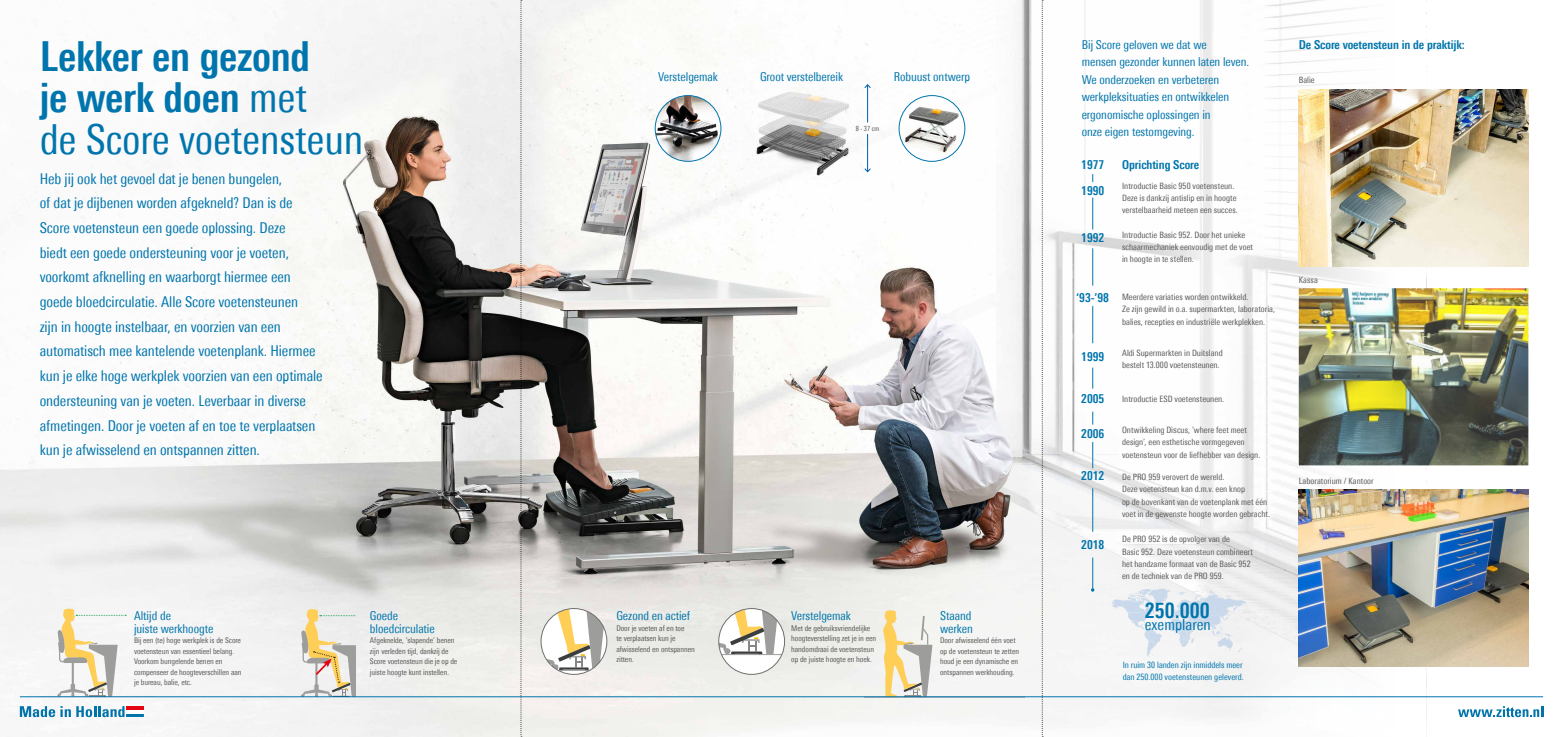
<style>
.page{position:relative;width:1563px;height:737px;background:#fff}
.page>*{position:absolute;margin:0;border:0;box-sizing:border-box;transform-origin:0 0}
.t1{font:700 condensed 41.48px/41.5px "Univers Next Pro";letter-spacing:-.005em;color:#0075ad}
.t2{font:700 condensed 21.09px "Univers Next Pro";color:#0075ad}
.t3{font:condensed 15.49px "Univers Next Pro";color:#0075ad}
.t4{font:condensed 14.88px/24.7px "Univers Next Pro";letter-spacing:-.005em;color:#0075ad}
.t5{font:condensed 12.25px/17.5px "Univers Next Pro";letter-spacing:-.005em;color:#0075ad}
.t6{font:700 condensed 12.25px "Univers Next Pro";letter-spacing:-.005em;color:#0075ad}
.t7{font:condensed 8.75px/12.2px "Univers Next Pro";color:#575756}
.t8{font:condensed 8.75px/12.2px "Univers Next Pro";color:#0075ad}
.t9{font:condensed 7.88px/10.5px "Univers Next Pro";letter-spacing:-.005em;color:#575756}
.t10{font:condensed 7px "Univers Next Pro";color:#575756}
.s1{font-weight:400}
</style>
<div class="page">
<img style="left:0;top:0;width:1297px;height:737px">
<hr style="left:864px;top:697px;width:160px;height:1px;background:#9d9d9c">
<svg style="left:882px;top:610px;width:50px;height:86px"></svg>
<svg style="left:57px;top:608px;width:69px;height:88px"></svg>
<div style="left:719px;top:608px;width:65px;height:66px;background:#fff;border-radius:50%"></div>
<svg style="left:719px;top:608px;width:64px;height:46px"></svg>
<hr style="left:719px;top:654px;width:65px;height:1px;background:#9d9d9c">
<div style="left:718px;top:608px;width:67px;height:66px;border:1px solid #706f6f;border-radius:50%"></div>
<svg style="left:541px;top:608px;width:66px;height:62px"></svg>
<hr style="left:541px;top:670px;width:66px;height:1px;background:#9d9d9c">
<div style="left:541px;top:608px;width:66px;height:66px;border:1px solid #706f6f;border-radius:50%"></div>
<img style="left:899px;top:100px;width:66px;height:55px">
<div style="left:899px;top:95px;width:66px;height:67px;border:1px solid #0075ad;border-radius:50%"></div>
<hr style="left:20px;top:696px;width:1523px;height:1px;background:#0075ad">
<svg style="left:1458px;top:706px;width:85px;height:11px"></svg>
<hr style="left:1092px;top:557px;width:1px;height:33px;background:#0075ad">
<svg style="left:1111px;top:588px;width:136px;height:70px"></svg>
<hr style="left:1092px;top:488px;width:1px;height:43px;background:#0075ad">
<svg style="left:1092px;top:442px;width:1px;height:26px"></svg>
<svg style="left:1092px;top:411px;width:1px;height:13px"></svg>
<svg style="left:1092px;top:368px;width:1px;height:20px"></svg>
<hr style="left:1092px;top:306px;width:1px;height:37px;background:#0075ad">
<hr style="left:1092px;top:248px;width:1px;height:37px;background:#0075ad">
<hr style="left:1092px;top:198px;width:1px;height:31px;background:#0075ad">
<img style="left:655px;top:96px;width:66px;height:65px;border-radius:33px">
<div style="left:655px;top:95px;width:66px;height:67px;border:1px solid #0075ad;border-radius:50%"></div>
<hr style="left:867px;top:85px;width:1px;height:37px;background:#005da9">
<svg style="left:864px;top:84px;width:7px;height:4px"></svg>
<hr style="left:867px;top:134px;width:1px;height:38px;background:#005da9">
<svg style="left:864px;top:168px;width:7px;height:4px"></svg>
<svg style="left:20px;top:706px;width:124px;height:11px"></svg>
<img style="left:742px;top:87px;width:121px;height:92px">
<img style="left:1298px;top:89px;width:230px;height:177px">
<img style="left:1298px;top:489px;width:230px;height:177px">
<img style="left:1298px;top:288px;width:230px;height:177px">
<svg style="left:301px;top:608px;width:55px;height:89px"></svg>
<svg style="left:521px;top:0;width:1px;height:737px"></svg>
<svg style="left:1042px;top:0;width:1px;height:737px"></svg>
<h1 class="t1" style="left:40px;top:35px;width:325px">Lekker en gezond<br>je werk doen <span class="s1">met<br>de Score voetensteun</span></h1>
<p class="t4" style="left:40px;top:166px;width:284px">Heb jij ook het gevoel dat je benen bungelen,<br>of dat je dijbenen worden afgekneld? Dan is de Score voetensteun een goede oplossing. Deze<br>biedt een goede ondersteuning voor je voeten, voorkomt afknelling en waarborgt hiermee een goede bloedcirculatie. Alle Score voetensteunen<br>zijn in hoogte instelbaar, en voorzien van een automatisch mee kantelende voetenplank. Hiermee kun je elke hoge werkplek voorzien van een optimale ondersteuning van je voeten. Leverbaar in diverse afmetingen. Door je voeten af en toe te verplaatsen kun je afwisselend en ontspannen zitten.</p>
<h3 class="t5" style="left:134px;top:610px;width:81px;line-height:12.2px">Altijd de<br>juiste werkhoogte</h3>
<p class="t9" style="left:134px;top:635px;width:109px">Bij een (te) hoge werkplek is de Score voetensteun van essentieel belang.<br>Voorkom bungelende benen en compenseer de hoogteverschillen aan je bureau, balie, etc.</p>
<h3 class="t5" style="left:370px;top:610px;width:66px;line-height:12.2px">Goede bloedcirculatie</h3>
<p class="t9" style="left:370px;top:635px;width:89px">Afgeknelde, ‘slapende’ benen zijn verleden tijd, dankzij de<br>Score voetensteun die je op de juiste hoogte kunt instellen.</p>
<h3 class="t5" style="left:658px;top:68px;width:61px">Verstelgemak</h3>
<h3 class="t5" style="left:760px;top:68px;width:84px">Groot verstelbereik</h3>
<h3 class="t5" style="left:894px;top:68px;width:78px">Robuust ontwerp</h3>
<p class="t10" style="left:856px;top:124px;width:25px">8 - 37 cm</p>
<h3 class="t5" style="left:616px;top:607px;width:75px">Gezond en actief</h3>
<p class="t9" style="left:616px;top:623px;width:80px">Door je voeten af en toe<br>te verplaatsen kun je afwisselend en ontspannen zitten.</p>
<h3 class="t5" style="left:791px;top:607px;width:61px">Verstelgemak</h3>
<p class="t9" style="left:791px;top:623px;width:86px">Met de gebruiksvriendelijke hoogteverstelling zet je in een handomdraai de voetensteun op de juiste hoogte en hoek.</p>
<h3 class="t5" style="left:940px;top:610px;width:34px;line-height:12.2px">Staand werken</h3>
<p class="t9" style="left:940px;top:635px;width:81px">Door afwisselend één voet op de voetensteun te zetten houd je een dynamische en ontspannen werkhouding.</p>
<h3 class="t5" style="left:1081px;top:36px;width:169px">Bij Score geloven we dat we<br>mensen gezonder kunnen laten leven.<br>We onderzoeken en verbeteren werkpleksituaties en ontwikkelen ergonomische oplossingen in<br>onze eigen testomgeving.</h3>
<h3 class="t6" style="left:1081px;top:157px;width:24px">1977</h3>
<p class="t7" style="left:1122px;top:179px;width:117px">Introductie Basic 950 voetensteun.<br>Deze is dankzij antislip en in hoogte verstelbaarheid meteen een succes.</p>
<h3 class="t6" style="left:1122px;top:157px;width:79px">Oprichting Score</h3>
<h3 class="t6" style="left:1081px;top:183px;width:24px">1990</h3>
<h3 class="t6" style="left:1081px;top:230px;width:24px">1992</h3>
<h3 class="t6" style="left:1076px;top:291px;width:34px">‘93-’98</h3>
<h3 class="t6" style="left:1081px;top:349px;width:24px">1999</h3>
<h3 class="t6" style="left:1081px;top:391px;width:24px">2005</h3>
<h3 class="t6" style="left:1081px;top:426px;width:24px">2006</h3>
<h3 class="t6" style="left:1081px;top:468px;width:24px">2012</h3>
<h3 class="t6" style="left:1081px;top:537px;width:24px">2018</h3>
<p class="t7" style="left:1122px;top:228px;width:132px">Introductie Basic 952. Door het unieke schaarmechaniek eenvoudig met de voet in hoogte in te stellen.</p>
<p class="t7" style="left:1122px;top:291px;width:154px">Meerdere variaties worden ontwikkeld.<br>Ze zijn gewild in o.a. supermarkten, laboratoria, balies, recepties en industriële werkplekken.</p>
<p class="t7" style="left:1122px;top:347px;width:102px">Aldi Supermarkten in Duitsland bestelt 13.000 voetensteunen.</p>
<p class="t7" style="left:1122px;top:392px;width:104px">Introductie ESD voetensteunen.</p>
<p class="t7" style="left:1122px;top:424px;width:140px">Ontwikkeling DiScus, ’where feet meet design’, een esthetische vormgegeven voetensteun voor de liefhebber van design.</p>
<p class="t7" style="left:1122px;top:471px;width:150px">De PRO 959 verovert de wereld.<br>Deze voetensteun kan d.m.v. een knop<br>op de bovenkant van de voetenplank met één voet in de gewenste hoogte worden gebracht.</p>
<p class="t7" style="left:1122px;top:533px;width:132px">De PRO 952 is de opvolger van de<br>Basic 952. Deze voetensteun combineert het handzame formaat van de Basic 952 en de techniek van de PRO 959.</p>
<h2 class="t2" style="left:1145px;top:597px;width:66px">250.000</h2>
<h3 class="t3" style="left:1145px;top:615px;width:67px">exemplaren</h3>
<p class="t8" style="left:1122px;top:658px;width:123px">In ruim 30 landen zijn inmiddels meer dan 250.000 voetensteunen geleverd.</p>
<h3 class="t6" style="left:1298px;top:37px;width:167px">De Score voetensteun in de praktijk:</h3>
<p class="t7" style="left:1298px;top:73px;width:17px">Balie</p>
<p class="t7" style="left:1298px;top:274px;width:21px">Kassa</p>
<p class="t7" style="left:1298px;top:474px;width:76px">Laboratorium / Kantoor</p>
</div>
